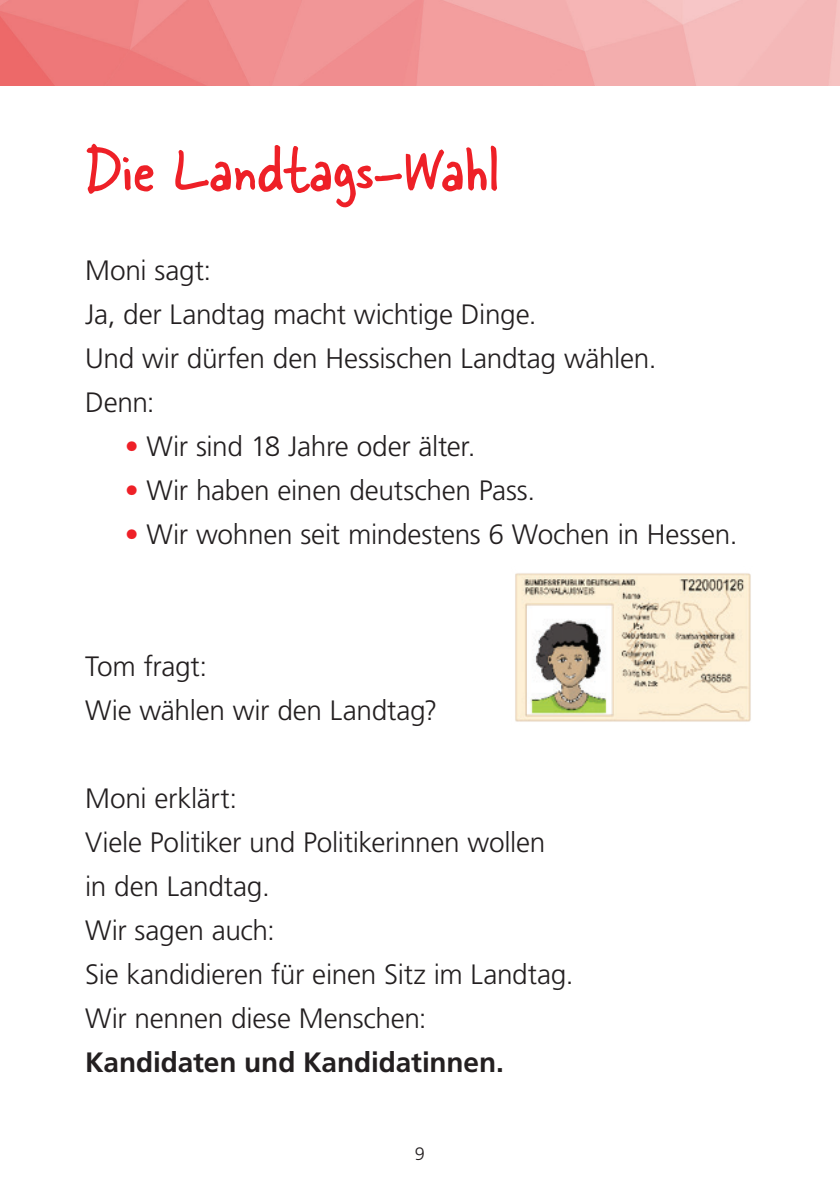
<style>
.page{position:relative;width:840px;height:1191px;background:#fff}
.page>*{position:absolute;margin:0;border:0;box-sizing:border-box;transform-origin:0 0}
.t1{font:70px "Skippy Sharp";color:#ee2027}
.t2{font:300 28px/44px "Frutiger LT Pro";letter-spacing:-.01em;color:#231f20}
.t3{font:700 28px "Frutiger LT Pro";letter-spacing:-.005em;color:#231f20}
.t4{font:300 18px "Frutiger LT Pro";color:#231f20}
.s1{color:#ee2027}
</style>
<div class="page">
<img style="left:0;top:0;width:839px;height:85px">
<img style="left:515px;top:573px;width:236px;height:149px">
<h1 class="t1" style="left:85px;top:126px;width:416px">Die Landtags-Wahl</h1>
<p class="t2" style="left:85px;top:248px;width:572px">Moni sagt:<br>Ja, der Landtag macht wichtige Dinge.<br>Und wir dürfen den Hessischen Landtag wählen.<br>Denn:</p>
<p class="t2" style="left:125px;top:424px;width:352px"><span class="s1">•</span> Wir sind 18 Jahre oder älter.</p>
<p class="t2" style="left:125px;top:468px;width:412px"><span class="s1">•</span> Wir haben einen deutschen Pass.</p>
<p class="t2" style="left:125px;top:512px;width:614px"><span class="s1">•</span> Wir wohnen seit mindestens 6 Wochen in Hessen.</p>
<p class="t2" style="left:85px;top:644px;width:354px">Tom fragt:<br>Wie wählen wir den Landtag?</p>
<p class="t2" style="left:85px;top:776px;width:489px">Moni erklärt:<br>Viele Politiker und Politikerinnen wollen in den Landtag.<br>Wir sagen auch:<br>Sie kandidieren für einen Sitz im Landtag.<br>Wir nennen diese Menschen:</p>
<p class="t3" style="left:85px;top:1045px;width:420px">Kandidaten und Kandidatinnen.</p>
<p class="t4" style="left:415px;top:1143px;width:12px">9</p>
</div>
